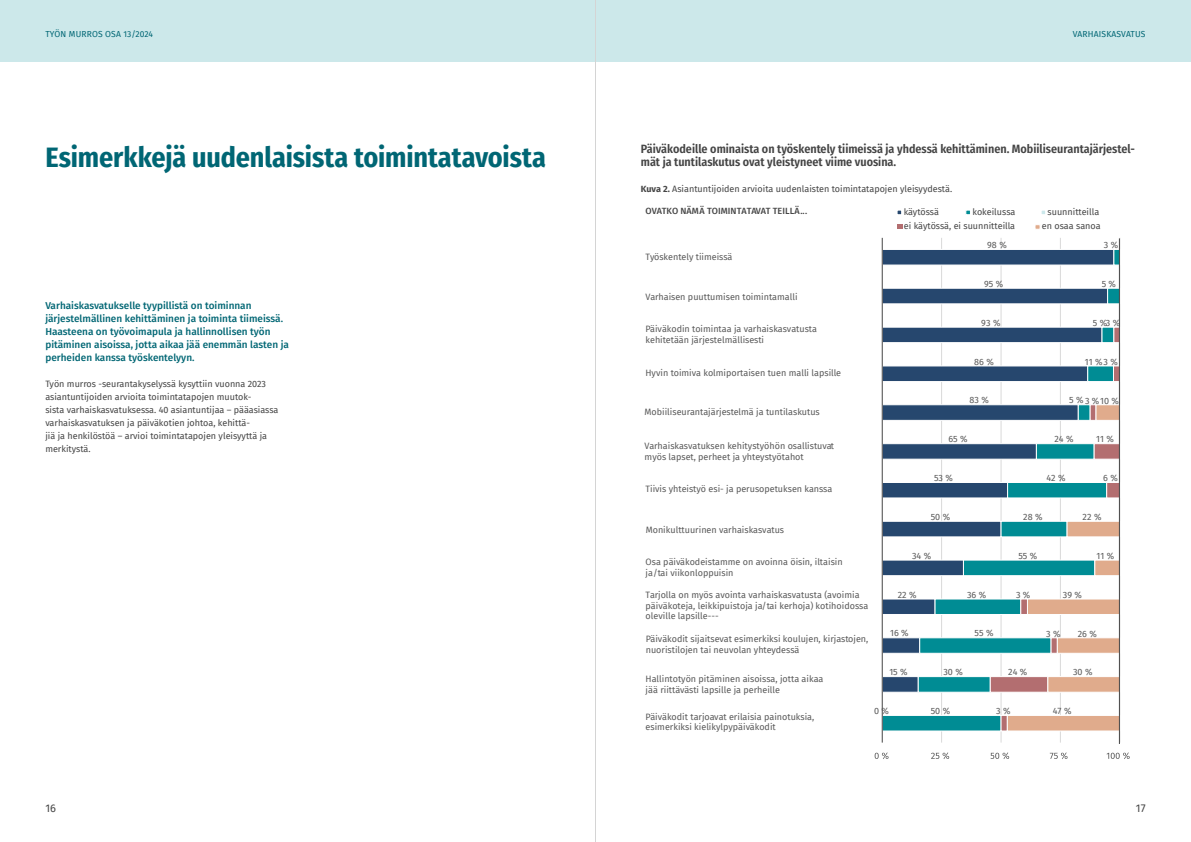
<style>
.page{position:relative;width:1191px;height:842px;background:#fff}
.page>*{position:absolute;margin:0;border:0;box-sizing:border-box;transform-origin:0 0}
.Otsikko_H1{font:700 28px "Fira Sans Condensed";letter-spacing:-.005em;color:#006674}
.Kuvan_otsikko{font:600 12px/13px "Fira Sans Condensed";color:#444}
.t1{font:11px "Fira Sans";color:#444}
.Ingressi{font:500 10px/13px "Fira Sans";color:#006674}
.t2{font:9px/10.8px "Fira Sans";color:#595959}
.Leipis_eka{font:9px/13px "Fira Sans";color:#444}
.t3{font:9px "Fira Sans";color:#454545}
.t4{font:500 9px "Fira Sans";color:#454545}
.t5{font:8.5px "Fira Sans";letter-spacing:.02em;color:#006674}
.s1{font-weight:700}
</style>
<div class="page">
<div style="left:0;top:0;width:595px;height:62px;background:#cce8ea"></div>
<div style="left:595px;top:0;width:596px;height:62px;background:#cce8ea"></div>
<hr style="left:941px;top:238px;width:1px;height:505px;background:#d9d9d9">
<hr style="left:1000px;top:238px;width:1px;height:505px;background:#d9d9d9">
<hr style="left:1060px;top:238px;width:1px;height:505px;background:#d9d9d9">
<hr style="left:1119px;top:238px;width:1px;height:505px;background:#d9d9d9">
<svg style="left:882px;top:249px;width:238px;height:483px"></svg>
<svg style="left:989px;top:326px;width:131px;height:406px"></svg>
<svg style="left:1006px;top:404px;width:114px;height:328px"></svg>
<hr style="left:881px;top:238px;width:1px;height:505px;background:#454545">
<svg style="left:874px;top:752px;width:14px;height:7px"></svg>
<svg style="left:931px;top:752px;width:18px;height:7px"></svg>
<svg style="left:990px;top:752px;width:19px;height:7px"></svg>
<svg style="left:1049px;top:752px;width:18px;height:7px"></svg>
<svg style="left:1106px;top:752px;width:23px;height:7px"></svg>
<hr style="left:1118px;top:238px;width:1px;height:506px;background:#454545">
<svg style="left:897px;top:210px;width:5px;height:5px"></svg>
<svg style="left:965px;top:210px;width:5px;height:5px"></svg>
<svg style="left:1041px;top:210px;width:4px;height:4px"></svg>
<svg style="left:897px;top:225px;width:5px;height:4px"></svg>
<svg style="left:1035px;top:225px;width:5px;height:4px"></svg>
<hr style="left:595px;top:0;width:1px;height:842px;background:#d4d4d4">
<p class="t5" style="left:45px;top:28px;width:109px">TYÖN MURROS OSA 13/2024</p>
<p class="t5" style="left:1072px;top:28px;width:74px">VARHAISKASVATUS</p>
<h1 class="Otsikko_H1" style="left:45px;top:133px;width:502px">Esimerkkejä uudenlaisista toimintatavoista</h1>
<p class="Kuvan_otsikko" style="left:641px;top:142px;width:496px">Päiväkodeille ominaista on työskentely tiimeissä ja yhdessä kehittäminen. Mobiiliseurantajärjestel&shy;mät ja tuntilaskutus ovat yleistyneet viime vuosina.</p>
<p class="Leipis_eka" style="left:641px;top:182px;width:313px"><span class="s1">Kuva 2.</span> Asiantuntijoiden arvioita uudenlaisten toimintatapojen yleisyydestä.</p>
<p class="Ingressi" style="left:45px;top:299px;width:245px">Varhaiskasvatukselle tyypillistä on toiminnan järjestelmällinen kehittäminen ja toiminta tiimeissä.<br>Haasteena on työvoimapula ja hallinnollisen työn pitäminen aisoissa, jotta aikaa jää enemmän lasten ja perheiden kanssa työskentelyyn.</p>
<p class="Leipis_eka" style="left:45px;top:377px;width:234px">Työn murros -seurantakyselyssä kysyttiin vuonna 2023 asiantuntijoiden arvioita toimintatapojen muutok-<br>sista varhaiskasvatuksessa. 40 asiantuntijaa – pääasiassa varhaiskasvatuksen ja päiväkotien johtoa, kehittä-<br>jiä ja henkilöstöä – arvioi toimintatapojen yleisyyttä ja merkitystä.</p>
<p class="t4" style="left:645px;top:204px;width:163px">OVATKO NÄMÄ TOIMINTATAVAT TEILLÄ...</p>
<p class="t2" style="left:645px;top:251px;width:88px">Työskentely tiimeissä</p>
<p class="t2" style="left:645px;top:292px;width:154px">Varhaisen puuttumisen toimintamalli</p>
<p class="t2" style="left:645px;top:323px;width:173px">Päiväkodin toimintaa ja varhaiskasvatusta kehitetään järjestelmällisesti</p>
<p class="t2" style="left:645px;top:367px;width:197px">Hyvin toimiva kolmiportaisen tuen malli lapsille</p>
<p class="t2" style="left:644px;top:406px;width:177px">Mobiiliseurantajärjestelmä ja tuntilaskutus</p>
<p class="t2" style="left:644px;top:440px;width:191px">Varhaiskasvatuksen kehitystyöhön osallistuvat myös lapset, perheet ja yhteystyötahot</p>
<p class="t2" style="left:645px;top:484px;width:188px">Tiivis yhteistyö esi- ja perusopetuksen kanssa</p>
<p class="t2" style="left:646px;top:524px;width:140px">Monikulttuurinen varhaiskasvatus</p>
<p class="t2" style="left:645px;top:556px;width:199px">Osa päiväkodeistamme on avoinna öisin, iltaisin ja/tai viikonloppuisin</p>
<p class="t2" style="left:645px;top:589px;width:224px">Tarjolla on myös avointa varhaiskasvatusta (avoimia päiväkoteja, leikkipuistoja ja/tai kerhoja) kotihoidossa oleville lapsille---</p>
<p class="t2" style="left:646px;top:633px;width:224px">Päiväkodit sijaitsevat esimerkiksi koulujen, kirjastojen, nuoristilojen tai neuvolan yhteydessä</p>
<p class="t2" style="left:645px;top:673px;width:179px">Hallintotyön pitäminen aisoissa, jotta aikaa jää riittävästi lapsille ja perheille</p>
<p class="t2" style="left:645px;top:711px;width:170px">Päiväkodit tarjoavat erilaisia painotuksia, esimerkiksi kielikylpypäiväkodit</p>
<p class="t3" style="left:903px;top:205px;width:37px">käytössä</p>
<p class="t3" style="left:972px;top:205px;width:45px">kokeilussa</p>
<p class="t3" style="left:1047px;top:205px;width:53px">suunnitteilla</p>
<p class="t3" style="left:904px;top:219px;width:113px">ei käytössä, ei suunnitteilla</p>
<p class="t3" style="left:1042px;top:219px;width:60px">en osaa sanoa</p>
<p class="t2" style="left:987px;top:239px;width:21px">98 %</p>
<p class="t2" style="left:1103px;top:239px;width:16px">3 %</p>
<p class="t2" style="left:984px;top:278px;width:21px">95 %</p>
<p class="t2" style="left:1101px;top:278px;width:16px">5 %</p>
<p class="t2" style="left:981px;top:317px;width:21px">93 %</p>
<p class="t2" style="left:1093px;top:317px;width:16px">5 %</p>
<p class="t2" style="left:1105px;top:317px;width:16px">3 %</p>
<p class="t2" style="left:974px;top:356px;width:21px">86 %</p>
<p class="t2" style="left:1084px;top:356px;width:35px">11 %3 %</p>
<p class="t2" style="left:969px;top:395px;width:21px">83 %</p>
<p class="t2" style="left:1069px;top:395px;width:51px">5 %3 %10 %</p>
<p class="t2" style="left:948px;top:433px;width:21px">65 %</p>
<p class="t2" style="left:1054px;top:433px;width:21px">24 %</p>
<p class="t2" style="left:1096px;top:434px;width:19px">11 %</p>
<p class="t2" style="left:934px;top:472px;width:20px">53 %</p>
<p class="t2" style="left:1046px;top:472px;width:21px">42 %</p>
<p class="t2" style="left:1103px;top:472px;width:16px">6 %</p>
<p class="t2" style="left:930px;top:511px;width:21px">50 %</p>
<p class="t2" style="left:1023px;top:511px;width:21px">28 %</p>
<p class="t2" style="left:1082px;top:511px;width:20px">22 %</p>
<p class="t2" style="left:912px;top:550px;width:21px">34 %</p>
<p class="t2" style="left:1018px;top:550px;width:20px">55 %</p>
<p class="t2" style="left:1096px;top:550px;width:19px">11 %</p>
<p class="t2" style="left:897px;top:589px;width:20px">22 %</p>
<p class="t2" style="left:967px;top:589px;width:21px">36 %</p>
<p class="t2" style="left:1016px;top:589px;width:16px">3 %</p>
<p class="t2" style="left:1062px;top:589px;width:21px">39 %</p>
<p class="t2" style="left:890px;top:628px;width:20px">16 %</p>
<p class="t2" style="left:974px;top:628px;width:20px">55 %</p>
<p class="t2" style="left:1046px;top:628px;width:16px">3 %</p>
<p class="t2" style="left:1077px;top:628px;width:21px">26 %</p>
<p class="t2" style="left:889px;top:666px;width:20px">15 %</p>
<p class="t2" style="left:943px;top:666px;width:21px">30 %</p>
<p class="t2" style="left:1008px;top:666px;width:21px">24 %</p>
<p class="t2" style="left:1073px;top:666px;width:21px">30 %</p>
<p class="t2" style="left:874px;top:705px;width:16px">0 %</p>
<p class="t2" style="left:930px;top:705px;width:21px">50 %</p>
<p class="t2" style="left:996px;top:705px;width:16px">3 %</p>
<p class="t2" style="left:1052px;top:705px;width:20px">47 %</p>
<p class="t1" style="left:45px;top:800px;width:12px">16</p>
<p class="t1" style="left:1136px;top:800px;width:11px">17</p>
</div>
